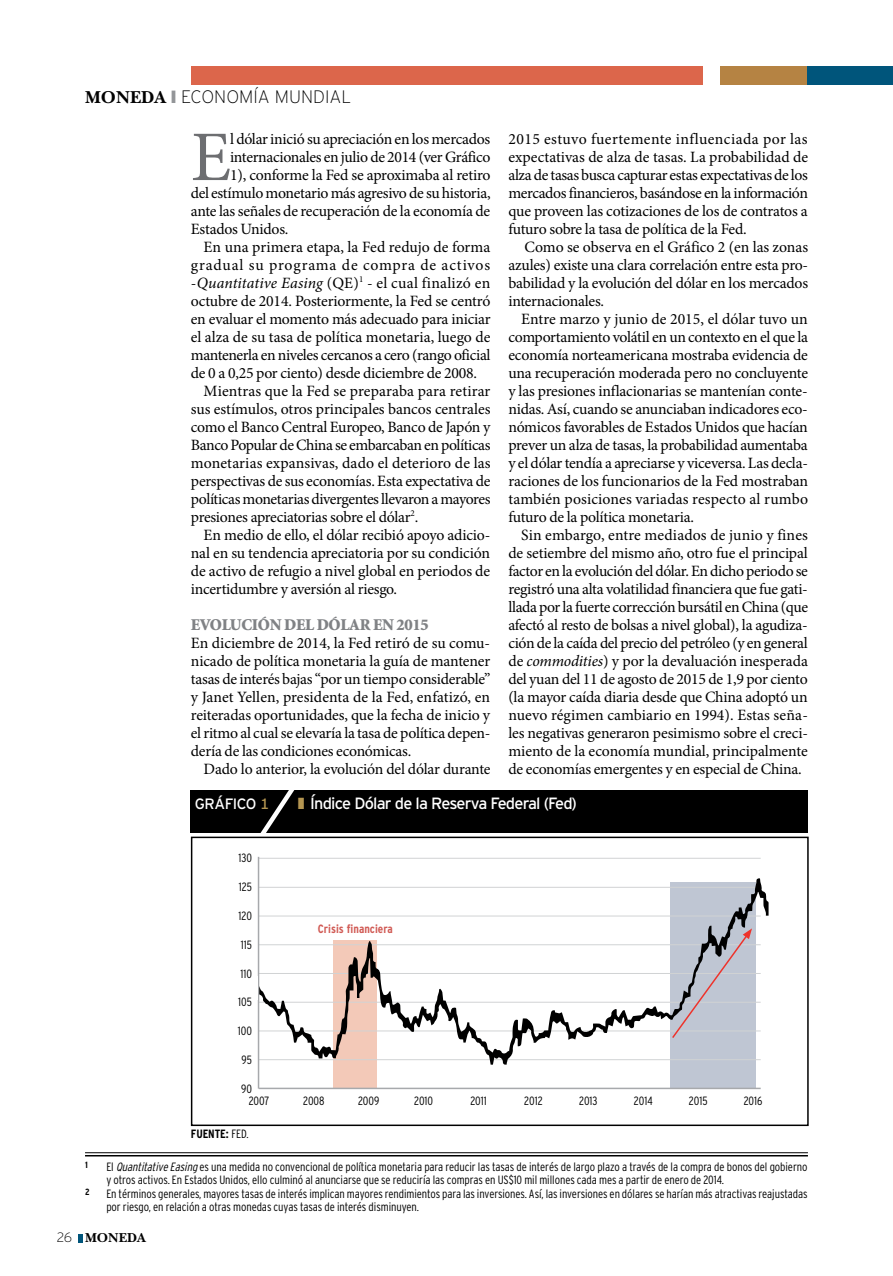
<style>
.page{position:relative;width:893px;height:1276px;background:#fff}
.page>*{position:absolute;margin:0;border:0;box-sizing:border-box;transform-origin:0 0}
.t1{font:71.1px "Minion Pro";color:#6d6e71}
.t2{font:200 18px "Interstate";color:#000}
.t3{font:900 16.5px "Minion";letter-spacing:-.015em;color:#808285}
.t4{font:16.35px "Interstate Mono";letter-spacing:-.05em;color:#fff}
.t5{font:15.75px/18px "Minion Pro";letter-spacing:-.015em;color:#000;text-align:justify}
.t6{font:15.75px "Minion Pro";letter-spacing:.01em;color:#000}
.t7{font:15.75px "Minion Pro";letter-spacing:.015em;color:#000}
.t8{font:15.75px "Minion Pro";letter-spacing:.005em;color:#000}
.t9{font:15.75px "Minion Pro";letter-spacing:.055em;color:#000}
.t10{font:15px "Interstate Mono";letter-spacing:-.03em;color:#fff}
.t11{font:13.5px "New Baskerville Bold SC";color:#000}
.t12{font:300 condensed 12px/13.5px "Interstate";letter-spacing:-.005em;color:#000}
.t13{font:300 condensed 12px/12.3px "Interstate";color:#000}
.t14{font:700 condensed 12px "Interstate";color:#d15b55}
.t15{font:700 condensed 12px "Interstate";color:#000}
.t16{font:700 condensed 9px "Interstate";color:#000}
.s1{font-family:"New Baskerville Bold SC";font-weight:400}
.s2{color:#939598}
.s3{font-style:italic}
.s4{color:#b49551}
.s5{font-weight:300}
.s6{font-family:"Interstate";font-weight:200}
</style>
<div class="page">
<div style="left:191px;top:67px;width:511px;height:18px;background:#dc664b"></div>
<div style="left:721px;top:67px;width:87px;height:18px;background:#b58343"></div>
<div style="left:808px;top:67px;width:85px;height:18px;background:#00557b"></div>
<div style="left:191px;top:790px;width:617px;height:42px;background:#000"></div>
<svg style="left:252px;top:790px;width:49px;height:43px"></svg>
<div style="left:191px;top:836px;width:618px;height:290px;border:2px solid #000"></div>
<hr style="left:85px;top:1155px;width:723px;height:1px;background:#000">
<hr style="left:85px;top:1152px;width:723px;height:1px;background:#000">
<hr style="left:259px;top:858px;width:502px;height:1px;background:#d1d3d4">
<div style="left:334px;top:939px;width:43px;height:149px;background:#f3c9b8"></div>
<div style="left:670px;top:881px;width:86px;height:207px;background:#bfc6d3"></div>
<hr style="left:259px;top:1087px;width:502px;height:2px;background:#a7a9ac">
<svg style="left:257px;top:878px;width:512px;height:187px"></svg>
<svg style="left:671px;top:928px;width:81px;height:111px"></svg>
<hr style="left:258px;top:857px;width:1px;height:231px;background:#a7a9ac">
<svg style="left:79px;top:1234px;width:4px;height:8px"></svg>
<p class="t2" style="left:85px;top:87px;width:268px"><span class="s1">MONEDA</span> <span class="s2">❙</span> ECONOMÍA MUNDIAL</p>
<h1 class="t1" style="left:191px;top:110px;width:42px">E</h1>
<p class="t5" style="left:230px;top:130px;width:262px">l dólar inició su apreciación en los mercados</p>
<p class="t5" style="left:230px;top:148px;width:262px">internacionales en julio de 2014 (ver Gráfico</p>
<p class="t5" style="left:230px;top:166px;width:262px">1), conforme la Fed se aproximaba al retiro</p>
<p class="t5" style="left:191px;top:184px;width:301px">del estímulo monetario más agresivo de su historia,</p>
<p class="t5" style="left:191px;top:202px;width:301px">ante las señales de recuperación de la economía de</p>
<p class="t5" style="left:191px;top:220px;width:99px">Estados Unidos.</p>
<p class="t8" style="left:204px;top:236px;width:288px">En una primera etapa, la Fed redujo de forma</p>
<p class="t9" style="left:191px;top:254px;width:301px">gradual su programa de compra de activos</p>
<p class="t7" style="left:191px;top:272px;width:301px">-<span class="s3">Quantitative Easing</span> (QE)<sup>1</sup> - el cual finalizó en</p>
<p class="t5" style="left:191px;top:292px;width:301px">octubre de 2014. Posteriormente, la Fed se centró</p>
<p class="t5" style="left:191px;top:310px;width:301px">en evaluar el momento más adecuado para iniciar</p>
<p class="t5" style="left:191px;top:328px;width:301px">el alza de su tasa de política monetaria, luego de</p>
<p class="t5" style="left:191px;top:346px;width:301px">mantenerla en niveles cercanos a cero (rango oficial</p>
<p class="t5" style="left:191px;top:364px;width:288px">de 0 a 0,25 por ciento) desde diciembre de 2008.</p>
<p class="t6" style="left:204px;top:380px;width:288px">Mientras que la Fed se preparaba para retirar</p>
<p class="t5" style="left:191px;top:400px;width:301px">sus estímulos, otros principales bancos centrales</p>
<p class="t5" style="left:191px;top:418px;width:301px">como el Banco Central Europeo, Banco de Japón y</p>
<p class="t5" style="left:191px;top:436px;width:301px">Banco Popular de China se embarcaban en políticas</p>
<p class="t6" style="left:191px;top:452px;width:301px">monetarias expansivas, dado el deterioro de las</p>
<p class="t5" style="left:191px;top:472px;width:301px">perspectivas de sus economías. Esta expectativa de</p>
<p class="t5" style="left:191px;top:490px;width:301px">políticas monetarias divergentes llevaron a mayores</p>
<p class="t5" style="left:191px;top:508px;width:229px">presiones apreciatorias sobre el dólar<sup>2</sup>.</p>
<p class="t5" style="left:204px;top:526px;width:288px">En medio de ello, el dólar recibió apoyo adicio-</p>
<p class="t5" style="left:191px;top:544px;width:301px">nal en su tendencia apreciatoria por su condición</p>
<p class="t5" style="left:191px;top:562px;width:301px">de activo de refugio a nivel global en periodos de</p>
<p class="t5" style="left:191px;top:580px;width:208px">incertidumbre y aversión al riesgo.</p>
<p class="t3" style="left:191px;top:616px;width:239px">EVOLUCIÓN DEL DÓLAR EN 2015</p>
<p class="t5" style="left:191px;top:634px;width:301px">En diciembre de 2014, la Fed retiró de su comu&shy;nicado de política monetaria la guía de mantener tasas de interés bajas “por un tiempo considerable” y Janet Yellen, presidenta de la Fed, enfatizó, en reiteradas oportunidades, que la fecha de inicio y el ritmo al cual se elevaría la tasa de política depen&shy;dería de las condiciones económicas.</p>
<p class="t5" style="left:204px;top:760px;width:288px">Dado lo anterior, la evolución del dólar durante</p>
<p class="t5" style="left:508px;top:130px;width:301px">2015 estuvo fuertemente influenciada por las expectativas de alza de tasas. La probabilidad de alza de tasas busca capturar estas expectativas de los mercados financieros, basándose en la información que proveen las cotizaciones de los de contratos a futuro sobre la tasa de política de la Fed.</p>
<p class="t5" style="left:508px;top:238px;width:301px;text-indent:16px">Como se observa en el Gráfico 2 (en las zonas azules) existe una clara correlación entre esta pro&shy;babilidad y la evolución del dólar en los mercados internacionales.</p>
<p class="t5" style="left:508px;top:310px;width:301px;text-indent:13px">Entre marzo y junio de 2015, el dólar tuvo un comportamiento volátil en un contexto en el que la economía norteamericana mostraba evidencia de una recuperación moderada pero no concluyente y las presiones inflacionarias se mantenían conte&shy;nidas. Así, cuando se anunciaban indicadores eco&shy;nómicos favorables de Estados Unidos que hacían prever un alza de tasas, la probabilidad aumentaba y el dólar tendía a apreciarse y viceversa. Las decla&shy;raciones de los funcionarios de la Fed mostraban también posiciones variadas respecto al rumbo futuro de la política monetaria.</p>
<p class="t5" style="left:508px;top:526px;width:301px;text-indent:13px">Sin embargo, entre mediados de junio y fines de setiembre del mismo año, otro fue el principal factor en la evolución del dólar. En dicho periodo se registró una alta volatilidad financiera que fue gati&shy;llada por la fuerte corrección bursátil en China (que afectó al resto de bolsas a nivel global), la agudiza&shy;ción de la caída del precio del petróleo (y en general de <span class="s3">commodities</span>) y por la devaluación inesperada del yuan del 11 de agosto de 2015 de 1,9 por ciento (la mayor caída diaria desde que China adoptó un nuevo régimen cambiario en 1994). Estas seña&shy;les negativas generaron pesimismo sobre el creci&shy;miento de la economía mundial, principalmente de economías emergentes y en especial de China.</p>
<p class="t10" style="left:195px;top:795px;width:76px">gráfico <span class="s4">1</span></p>
<p class="t4" style="left:298px;top:794px;width:281px"><span class="s4">❚</span> Índice Dólar de la Reserva Federal (Fed)</p>
<p class="t13" style="left:238px;top:852px;width:15px">130</p>
<p class="t13" style="left:239px;top:881px;width:14px">125</p>
<p class="t13" style="left:238px;top:909px;width:15px">120</p>
<p class="t13" style="left:241px;top:938px;width:13px">115</p>
<p class="t13" style="left:240px;top:967px;width:13px">110</p>
<p class="t13" style="left:238px;top:996px;width:15px">105</p>
<p class="t13" style="left:238px;top:1024px;width:16px">100</p>
<p class="t13" style="left:241px;top:1053px;width:12px">95</p>
<p class="t13" style="left:249px;top:1082px;width:22px;text-indent:-8px">90<br>2007</p>
<p class="t15" style="left:191px;top:1127px;width:59px">Fuente: <span class="s5">fed.</span></p>
<p class="t14" style="left:318px;top:922px;width:76px">Crisis financiera</p>
<p class="t13" style="left:303px;top:1094px;width:23px">2008</p>
<p class="t13" style="left:358px;top:1094px;width:23px">2009</p>
<p class="t13" style="left:414px;top:1094px;width:21px">2010</p>
<p class="t13" style="left:470px;top:1094px;width:18px">2011</p>
<p class="t13" style="left:524px;top:1094px;width:20px">2012</p>
<p class="t13" style="left:579px;top:1094px;width:20px">2013</p>
<p class="t13" style="left:634px;top:1094px;width:20px">2014</p>
<p class="t13" style="left:689px;top:1094px;width:20px">2015</p>
<p class="t13" style="left:744px;top:1094px;width:20px">2016</p>
<p class="t16" style="left:85px;top:1159px;width:4px">1</p>
<p class="t12" style="left:106px;top:1159px;width:703px">El <span class="s3">QuantitativeEasing</span>es una medida no convencional de política monetaria para reducir las tasas de interés de largo plazo a través de la compra de bonos del gobierno y otros activos. En Estados Unidos, ello culminó al anunciarse que se reduciría las compras en US$10 mil millones cada mes a partir de enero de 2014.</p>
<p class="t16" style="left:85px;top:1186px;width:6px">2</p>
<p class="t12" style="left:106px;top:1186px;width:703px">En términos generales, mayores tasas de interés implican mayores rendimientos para las inversiones. Así, las inversiones en dólares se harían más atractivas reajustadas por riesgo, en relación a otras monedas cuyas tasas de interés disminuyen.</p>
<p class="t11" style="left:57px;top:1230px;width:90px"><span class="s6">26</span> MONEDA</p>
</div>
